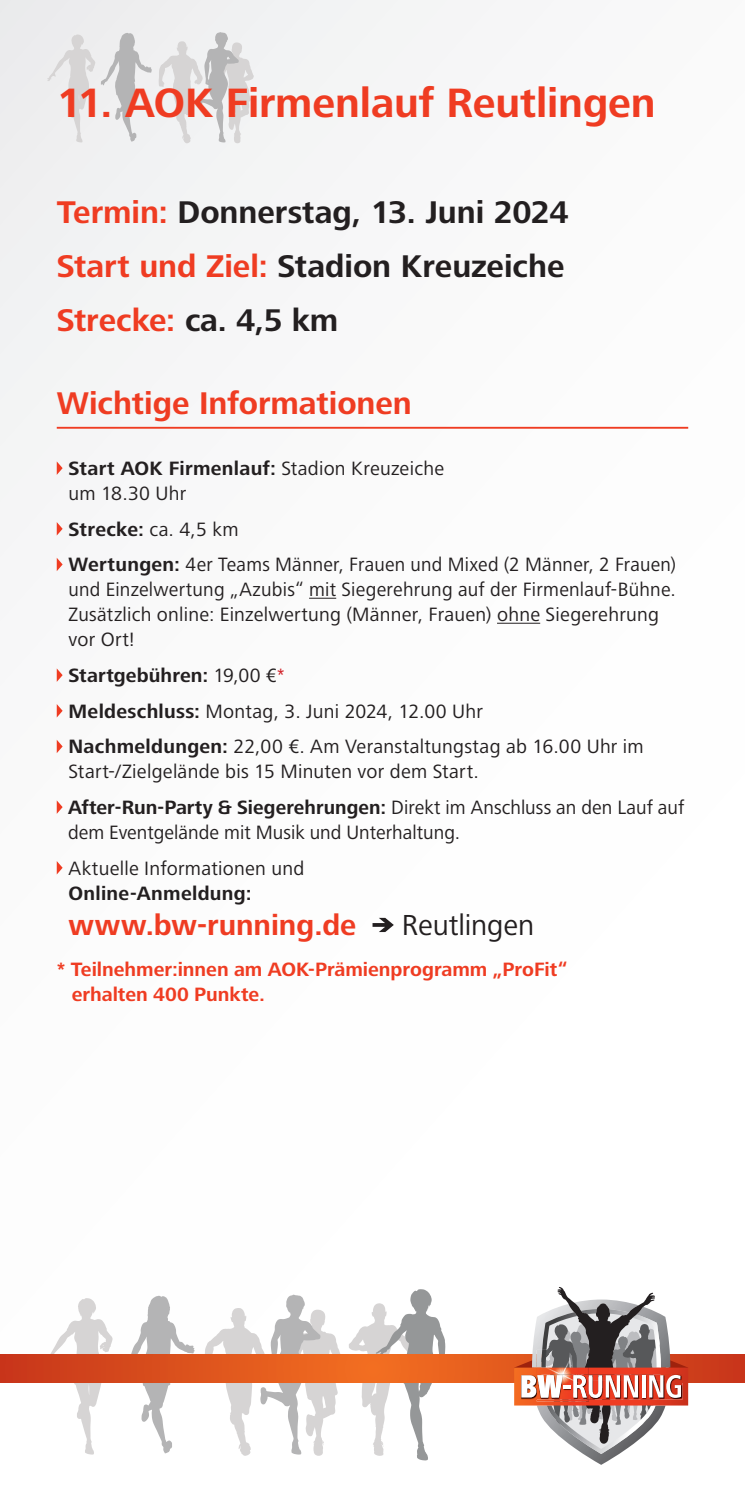
<style>
.page{position:relative;width:745px;height:1489px;background:#fff}
.page>*{position:absolute;margin:0;border:0;box-sizing:border-box;transform-origin:0 0}
.t1{font:700 42.5px "Frutiger Next LTCE";letter-spacing:-.005em;color:#ef3c22}
.t2{font:700 32.5px/54.2px "Frutiger Next LTCE";color:#231f20}
.t3{font:700 32.5px "Frutiger Next LTCE";color:#ef3c22}
.t4{font:700 30px "Frutiger Next LTCE";color:#ef3c22}
.t5{font:30px "Frutiger Next LTCE";letter-spacing:-.005em;color:#231f20}
.t6{font:20px/35.8px "Frutiger Next LTCE";letter-spacing:.01em;color:#231f20}
.t7{font:700 20px/25px "Frutiger Next LTCE";color:#ef3c22}
.t8{font:700 20px "Frutiger Next LTCE";letter-spacing:.015em;color:#231f20}
.s1{color:#ef3c22}
.s2{font-weight:700}
.s3{color:#d1232a}
</style>
<div class="page">
<svg style="left:120px;top:1295px;width:74px;height:158px"></svg>
<svg style="left:43px;top:1298px;width:69px;height:156px"></svg>
<svg style="left:204px;top:1294px;width:138px;height:161px"></svg>
<svg style="left:348px;top:1289px;width:106px;height:171px"></svg>
<svg style="left:0;top:1354px;width:744px;height:28px;background:#de531d"></svg>
<svg style="left:514px;top:1287px;width:173px;height:177px"></svg>
<svg style="left:101px;top:33px;width:51px;height:109px"></svg>
<svg style="left:47px;top:34px;width:48px;height:108px"></svg>
<svg style="left:159px;top:32px;width:95px;height:111px"></svg>
<hr style="left:57px;top:427px;width:630px;height:1px;background:#ef3c22">
<svg style="left:309px;top:597px;width:27px;height:1px"></svg>
<hr style="left:496px;top:622px;width:44px;height:1px;background:#231f20">
<svg style="left:57px;top:461px;width:6px;height:14px"></svg>
<svg style="left:57px;top:522px;width:6px;height:13px"></svg>
<svg style="left:57px;top:558px;width:6px;height:13px"></svg>
<svg style="left:57px;top:668px;width:6px;height:14px"></svg>
<svg style="left:57px;top:704px;width:6px;height:13px"></svg>
<svg style="left:57px;top:740px;width:6px;height:13px"></svg>
<svg style="left:57px;top:800px;width:6px;height:13px"></svg>
<svg style="left:57px;top:861px;width:6px;height:13px"></svg>
<svg style="left:372px;top:917px;width:21px;height:15px"></svg>
<h1 class="t1" style="left:57px;top:79px;width:600px">11. AOK Firmenlauf Reutlingen</h1>
<h2 class="t2" style="left:57px;top:185px;width:513px"><span class="s1">Termin:</span> Donnerstag, 13. Juni 2024<br><span class="s1">Start und Ziel:</span> Stadion Kreuzeiche<br><span class="s1">Strecke:</span> ca. 4,5 km</h2>
<h2 class="t3" style="left:57px;top:385px;width:356px">Wichtige Informationen</h2>
<p class="t6" style="left:68px;top:456px;width:377px;line-height:25px"><span class="s2">Start AOK Firmenlauf:</span> Stadion Kreuzeiche um 18.30 Uhr</p>
<p class="t6" style="left:68px;top:511px;width:608px"><span class="s2">Strecke:</span> ca. 4,5 km<br><span class="s2">Wertungen:</span> 4er Teams Männer, Frauen und Mixed (2 Männer, 2 Frauen)</p>
<p class="t6" style="left:68px;top:577px;width:608px;line-height:25px">und Einzelwertung „Azubis“ mit Siegerehrung auf der Firmenlauf-Bühne.<br>Zusätzlich online: Einzelwertung (Männer, Frauen) ohne Siegerehrung vor Ort!</p>
<p class="t6" style="left:68px;top:657px;width:576px"><span class="s2">Startgebühren:</span> 19,00 €<span class="s3">*<br></span><span class="s2">Meldeschluss:</span> Montag, 3. Juni 2024, 12.00 Uhr<br><span class="s2">Nachmeldungen:</span> 22,00 €. Am Veranstaltungstag ab 16.00 Uhr im</p>
<p class="t6" style="left:68px;top:753px;width:617px">Start-/Zielgelände bis 15 Minuten vor dem Start.<br><span class="s2">After-Run-Party &amp; Siegerehrungen:</span> Direkt im Anschluss an den Lauf auf</p>
<p class="t6" style="left:68px;top:814px;width:393px">dem Eventgelände mit Musik und Unterhaltung.<br>Aktuelle Informationen und</p>
<p class="t8" style="left:68px;top:881px;width:185px">Online-Anmeldung:</p>
<h3 class="t4" style="left:68px;top:907px;width:289px">www.bw-running.de</h3>
<h3 class="t5" style="left:401px;top:907px;width:134px">Reutlingen</h3>
<p class="t7" style="left:72px;top:957px;width:497px;text-indent:-15px">* Teilnehmer:innen am AOK-Prämienprogramm „ProFit“ erhalten 400 Punkte.</p>
</div>
